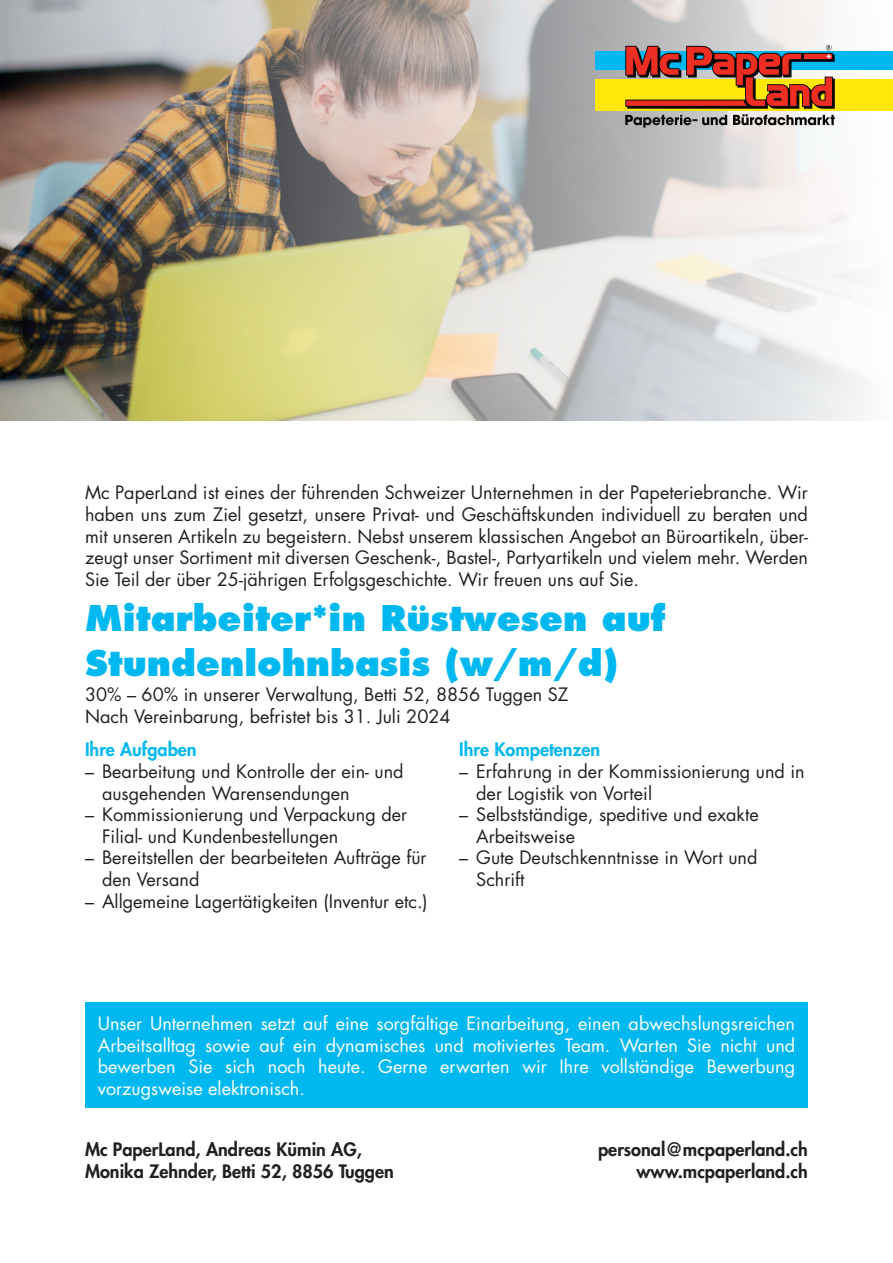
<style>
.page{position:relative;width:893px;height:1263px;background:#fff}
.page>*{position:absolute;margin:0;border:0;box-sizing:border-box;transform-origin:0 0}
.t1{font:800 34.5px/45px "Futura Std";color:#00b8f0}
.t2{font:18px/21.6px "Futura Std";color:#231f20}
.t3{font:18px/21.6px "Futura Std";color:#fff;text-align:justify}
.t4{font:800 18px "Futura Std";color:#231f20}
.t5{font:800 18px "Futura Std";color:#00b8f0}
</style>
<div class="page">
<img style="left:0;top:0;width:893px;height:421px">
<div style="left:595px;top:52px;width:298px;height:18px;background:#00b8f0"></div>
<div style="left:595px;top:79px;width:298px;height:32px;background:#ffe709"></div>
<svg style="left:625px;top:45px;width:210px;height:83px"></svg>
<div style="left:85px;top:1002px;width:723px;height:106px;background:#00b8f0"></div>
<p class="t2" style="left:85px;top:482px;width:724px;text-align:justify">Mc PaperLand ist eines der führenden Schweizer Unternehmen in der Papeteriebranche. Wir haben uns zum Ziel gesetzt, unsere Privat- und Geschäftskunden individuell zu beraten und mit unseren Artikeln zu begeistern. Nebst unserem klassischen Angebot an Büroartikeln, über&shy;zeugt unser Sortiment mit diversen Geschenk-, Bastel-, Partyartikeln und vielem mehr. Werden Sie Teil der über 25-jährigen Erfolgsgeschichte. Wir freuen uns auf Sie.</p>
<h1 class="t1" style="left:85px;top:595px;width:582px">Mitarbeiter*in Rüstwesen auf<br>Stundenlohnbasis (w/m/d)</h1>
<p class="t2" style="left:85px;top:684px;width:485px">30% – 60% in unserer Verwaltung, Betti 52, 8856 Tuggen SZ<br>Nach Vereinbarung, befristet bis 31. Juli 2024</p>
<p class="t5" style="left:85px;top:738px;width:113px">Ihre Aufgaben</p>
<p class="t2" style="left:102px;top:761px;width:303px;text-indent:-17px">– Bearbeitung und Kontrolle der ein- und ausgehenden Warensendungen</p>
<p class="t2" style="left:102px;top:804px;width:307px;text-indent:-17px">– Kommissionierung und Verpackung der<br>Filial- und Kundenbestellungen</p>
<p class="t2" style="left:102px;top:847px;width:326px;text-indent:-17px">– Bereitstellen der bearbeiteten Aufträge für den Versand</p>
<p class="t2" style="left:85px;top:890px;width:344px">– Allgemeine Lagertätigkeiten (Inventur etc.)</p>
<p class="t5" style="left:459px;top:738px;width:142px">Ihre Kompetenzen</p>
<p class="t2" style="left:476px;top:761px;width:330px;text-indent:-17px">– Erfahrung in der Kommissionierung und in der Logistik von Vorteil</p>
<p class="t2" style="left:476px;top:804px;width:284px;text-indent:-17px">– Selbstständige, speditive und exakte<br>Arbeitsweise</p>
<p class="t2" style="left:476px;top:847px;width:283px;text-indent:-17px">– Gute Deutschkenntnisse in Wort und<br>Schrift</p>
<p class="t3" style="left:98px;top:1013px;width:699px">Unser Unternehmen setzt auf eine sorgfältige Einarbeitung, einen abwechslungsreichen Arbeitsalltag sowie auf ein dynamisches und motiviertes Team. Warten Sie nicht und bewerben Sie sich noch heute. Gerne erwarten wir Ihre vollständige Bewerbung vorzugsweise elektronisch.</p>
<p class="t4" style="left:85px;top:1138px;width:278px">Mc PaperLand, Andreas Kümin AG,</p>
<p class="t4" style="left:598px;top:1138px;width:211px">personal@mcpaperland.ch</p>
<p class="t4" style="left:85px;top:1160px;width:310px">Monika Zehnder, Betti 52, 8856 Tuggen</p>
<p class="t4" style="left:636px;top:1160px;width:173px">www.mcpaperland.ch</p>
</div>
